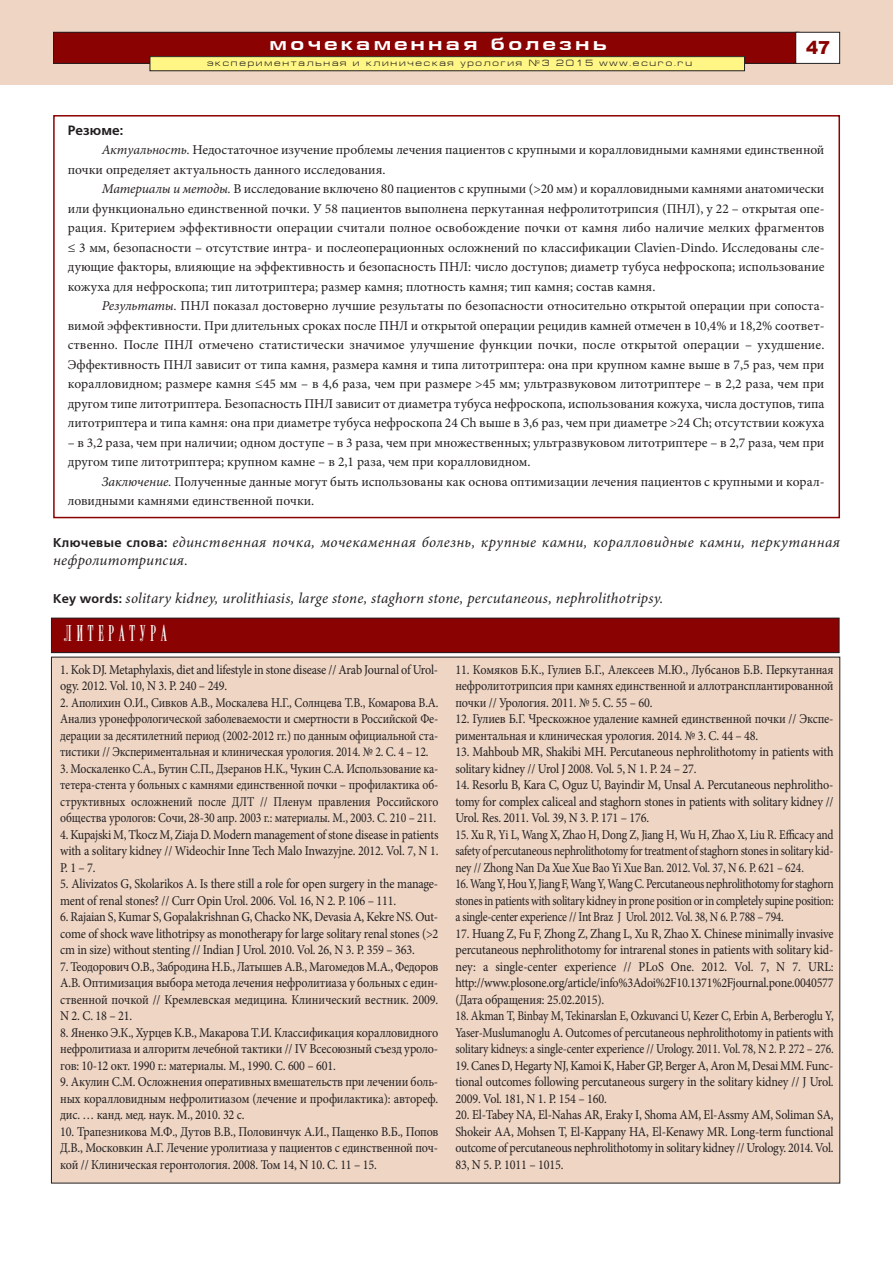
<style>
.page{position:relative;width:893px;height:1263px;background:#fff}
.page>*{position:absolute;margin:0;border:0;box-sizing:border-box;transform-origin:0 0}
.t1{font:22.5px "Radar";letter-spacing:.2em;color:#fff}
.t2{font:700 18px "Europe Ext";letter-spacing:.2em;color:#fff}
.t3{font:900 18px "Arial";color:#8b0202}
.t4{font:italic 15px/18px "Minion Pro";letter-spacing:.015em;color:#231f20}
.t5{font:13.5px/16.5px "Minion Pro";letter-spacing:-.015em;color:#231f20;text-align:justify;scale:.9 1}
.t6{font:13.5px/19.5px "Minion Pro";letter-spacing:-.015em;color:#231f20}
.t7{font:13.5px/16.5px "Minion Pro";letter-spacing:-.015em;color:#231f20;text-align:justify;scale:.85 1}
.t8{font:13.5px/16.5px "Minion Pro";letter-spacing:-.015em;color:#231f20;text-align:justify;scale:.87 1}
.t9{font:700 13.5px "Free Set C";color:#231f20}
.t10{font:9px "Europe Ext";letter-spacing:.2em;color:#231f20}
.s1{font-style:italic}
.s2{font-family:"Free Set C";font-weight:700;font-style:normal;font-size:12.75px}
</style>
<div class="page">
<div style="left:0;top:0;width:893px;height:85px;background:#eed5c4"></div>
<div style="left:54px;top:32px;width:745px;height:31px;background:#8b0202"></div>
<div style="left:53px;top:32px;width:746px;height:32px;border:1px solid #231f20"></div>
<div style="left:796px;top:32px;width:44px;height:31px;background:#fff"></div>
<div style="left:795px;top:32px;width:45px;height:32px;border:1px solid #231f20"></div>
<div style="left:150px;top:57px;width:594px;height:14px;background:#fff685"></div>
<div style="left:150px;top:56px;width:595px;height:15px;border:1px solid #231f20"></div>
<div style="left:51px;top:657px;width:789px;height:526px;background:#eed5c4"></div>
<div style="left:51px;top:618px;width:788px;height:35px;background:#8b0202"></div>
<div style="left:51px;top:618px;width:788px;height:35px;border:1px solid #231f20"></div>
<div style="left:53px;top:115px;width:787px;height:403px;border:2px solid #8b0202"></div>
<h2 class="t2" style="left:269px;top:37px;width:339px">мочекаменная болезнь</h2>
<p class="t10" style="left:207px;top:60px;width:486px">экспериментальная и клиническая урология №3 2015 www.ecuro.ru</p>
<h2 class="t3" style="left:806px;top:34px;width:26px">47</h2>
<p class="t9" style="left:68px;top:122px;width:57px">Резюме:</p>
<p class="t6" style="left:68px;top:141px;width:758px;text-indent:34px"><span class="s1">Актуальность.</span> Недостаточное изучение проблемы лечения пациентов с крупными и коралловидными камнями единственной почки определяет актуальность данного исследования.</p>
<p class="t6" style="left:68px;top:180px;width:758px;text-align:justify;text-indent:34px"><span class="s1">Материалы и методы.</span> В исследование включено 80 пациентов с крупными (&gt;20 мм) и коралловидными камнями анатомически или функционально единственной почки. У 58 пациентов выполнена перкутанная нефролитотрипсия (ПНЛ), у 22 – открытая опе&shy;рация. Критерием эффективности операции считали полное освобождение почки от камня либо наличие мелких фрагментов ≤ 3 мм, безопасности – отсутствие интра- и послеоперационных осложнений по классификации Clavien-Dindo. Исследованы сле&shy;дующие факторы, влияющие на эффективность и безопасность ПНЛ: число доступов; диаметр тубуса нефроскопа; использование кожуха для нефроскопа; тип литотриптера; размер камня; плотность камня; тип камня; состав камня.</p>
<p class="t6" style="left:68px;top:297px;width:758px;text-align:justify;text-indent:34px"><span class="s1">Результаты.</span> ПНЛ показал достоверно лучшие результаты по безопасности относительно открытой операции при сопоста&shy;вимой эффективности. При длительных сроках после ПНЛ и открытой операции рецидив камней отмечен в 10,4% и 18,2% соответ&shy;ственно. После ПНЛ отмечено статистически значимое улучшение функции почки, после открытой операции – ухудшение.<br>Эффективность ПНЛ зависит от типа камня, размера камня и типа литотриптера: она при крупном камне выше в 7,5 раз, чем при коралловидном; размере камня ≤45 мм – в 4,6 раза, чем при размере &gt;45 мм; ультразвуковом литотриптере – в 2,2 раза, чем при другом типе литотриптера. Безопасность ПНЛ зависит от диаметра тубуса нефроскопа, использования кожуха, числа доступов, типа литотриптера и типа камня: она при диаметре тубуса нефроскопа 24 Ch выше в 3,6 раз, чем при диаметре &gt;24 Ch; отсутствии кожуха</p>
<p class="t6" style="left:68px;top:434px;width:758px">– в 3,2 раза, чем при наличии; одном доступе – в 3 раза, чем при множественных; ультразвуковом литотриптере – в 2,7 раза, чем при другом типе литотриптера; крупном камне – в 2,1 раза, чем при коралловидном.</p>
<p class="t6" style="left:68px;top:473px;width:758px;text-indent:34px"><span class="s1">Заключение.</span> Полученные данные могут быть использованы как основа оптимизации лечения пациентов с крупными и корал&shy;ловидными камнями единственной почки.</p>
<p class="t4" style="left:53px;top:535px;width:788px"><span class="s2">Ключевые слова:</span> единственная почка, мочекаменная болезнь, крупные камни, коралловидные камни, перкутанная нефролитотрипсия.</p>
<p class="t4" style="left:53px;top:590px;width:611px"><span class="s2">Кey words:</span> solitary kidney, urolithiasis, large stone, staghorn stone, percutaneous, nephrolithotripsy.</p>
<h1 class="t1" style="left:64px;top:625px;width:104px">ЛИТЕРАТУРА</h1>
<p class="t5" style="left:60px;top:662px;width:421px">1. Kok DJ. Metaphylaxis, diet and lifestyle in stone disease // Arab Journal of Urol&shy;ogy. 2012. Vol. 10, N 3. P. 240 – 249.</p>
<p class="t8" style="left:60px;top:695px;width:436px">2. Аполихин О.И., Сивков А.В., Москалева Н.Г., Солнцева Т.В., Комарова В.А.<br>Анализ уронефрологической заболеваемости и смертности в Российской Фе&shy;дерации за десятилетний период (2002-2012 гг.) по данным официальной ста&shy;тистики // Экспериментальная и клиническая урология. 2014. № 2. С. 4 – 12.</p>
<p class="t8" style="left:60px;top:761px;width:436px">3. Москаленко С.А., Бутин С.П., Дзеранов Н.К., Чукин С.А. Использование ка&shy;тетера-стента у больных с камнями единственной почки – профилактика об&shy;структивных осложнений после ДЛТ // Пленум правления Российского общества урологов: Сочи, 28-30 апр. 2003 г.: материалы. М., 2003. С. 210 – 211.</p>
<p class="t5" style="left:60px;top:827px;width:422px">4. Kupajski M, Tkocz M, Ziaja D. Modern management of stone disease in patients with a solitary kidney // Wideochir Inne Tech Malo Inwazyjne. 2012. Vol. 7, N 1.<br>P.1–7.</p>
<p class="t5" style="left:60px;top:877px;width:422px">5. Alivizatos G, Skolarikos A. Is there still a role for open surgery in the manage&shy;ment of renal stones? // Curr Opin Urol. 2006. Vol. 16, N 2. P. 106 – 111.</p>
<p class="t5" style="left:60px;top:910px;width:422px">6. Rajaian S, Kumar S, Gopalakrishnan G, Chacko NK, Devasia A, Kekre NS. Out&shy;come of shock wave lithotripsy as monotherapy for large solitary renal stones (&gt;2 cm in size) without stenting // Indian J Urol. 2010. Vol. 26, N 3. P. 359 – 363.</p>
<p class="t5" style="left:60px;top:959px;width:422px">7. Теодорович О.В., Забродина Н.Б., Латышев А.В., Магомедов М.А., Федоров А.В. Оптимизация выбора метода лечения нефролитиаза у больных с един&shy;ственной почкой // Кремлевская медицина. Клинический вестник. 2009.<br>N2.С.18–21.</p>
<p class="t5" style="left:60px;top:1025px;width:422px">8. Яненко Э.К., Хурцев К.В., Макарова Т.И. Классификация коралловидного нефролитиаза и алгоритм лечебной тактики // IV Всесоюзный съезд уроло&shy;гов: 10-12 окт. 1990 г.: материалы. М., 1990. С. 600 – 601.</p>
<p class="t5" style="left:60px;top:1075px;width:422px">9. Акулин С.М. Осложнения оперативных вмешательств при лечении боль&shy;ных коралловидным нефролитиазом (лечение и профилактика): автореф. дис. … канд. мед. наук. М., 2010. 32 с.</p>
<p class="t5" style="left:60px;top:1124px;width:422px">10. Трапезникова М.Ф., Дутов В.В., Половинчук А.И., Пащенко В.Б., Попов Д.В., Московкин А.Г. Лечение уролитиаза у пациентов с единственной поч&shy;кой // Клиническая геронтология. 2008. Том 14, N 10. С. 11 – 15.</p>
<p class="t5" style="left:455px;top:662px;width:422px">11. Комяков Б.К., Гулиев Б.Г., Алексеев М.Ю., Лубсанов Б.В. Перкутанная нефролитотрипсия при камнях единственной и аллотрансплантированной почки // Урология. 2011. № 5. С. 55 – 60.</p>
<p class="t5" style="left:455px;top:712px;width:421px">12. Гулиев Б.Г. Чрескожное удаление камней единственной почки // Экспе&shy;риментальная и клиническая урология. 2014. № 3. С. 44 – 48.</p>
<p class="t5" style="left:455px;top:745px;width:422px">13. Mahboub MR, Shakibi MH. Percutaneous nephrolithotomy in patients with solitary kidney // Urol J 2008. Vol. 5, N 1. P. 24 – 27.</p>
<p class="t5" style="left:455px;top:778px;width:422px">14. Resorlu B, Kara C, Oguz U, Bayindir M, Unsal A. Percutaneous nephrolitho&shy;tomy for complex caliceal and staghorn stones in patients with solitary kidney // Urol. Res. 2011. Vol. 39, N 3. P. 171 – 176.</p>
<p class="t7" style="left:455px;top:827px;width:446px">15. Xu R, Yi L, Wang X, Zhao H, Dong Z, Jiang H, Wu H, Zhao X, Liu R. Efficacy and safety of percutaneous nephrolithotomy for treatment of staghorn stones in solitary kid&shy;ney // Zhong Nan Da Xue Xue Bao Yi Xue Ban. 2012. Vol. 37, N 6. P. 621 – 624.</p>
<p class="t7" style="left:455px;top:877px;width:446px">16. Wang Y, Hou Y, Jiang F, Wang Y, Wang C. Percutaneous nephrolithotomy for staghorn stones in patients with solitary kidney in prone position or in completely supine position: a single-center experience // Int Braz J Urol. 2012. Vol. 38, N 6. P. 788 – 794.</p>
<p class="t5" style="left:455px;top:926px;width:422px">17. Huang Z, Fu F, Zhong Z, Zhang L, Xu R, Zhao X. Chinese minimally invasive percutaneous nephrolithotomy for intrarenal stones in patients with solitary kid&shy;ney: a single-center experience // PLoS One. 2012. Vol. 7, N 7. URL: http://www.plosone.org/article/info%3Adoi%2F10.1371%2Fjournal.pone.0040577 (Дата обращения: 25.02.2015).</p>
<p class="t7" style="left:455px;top:1009px;width:446px">18. Akman T, Binbay M, Tekinarslan E, Ozkuvanci U, Kezer C, Erbin A, Berberoglu Y, Yaser-Muslumanoglu A. Outcomes of percutaneous nephrolithotomy in patients with solitary kidneys: a single-center experience // Urology. 2011. Vol. 78, N 2. P. 272 – 276.</p>
<p class="t5" style="left:455px;top:1058px;width:422px">19. Canes D, Hegarty NJ, Kamoi K, Haber GP, Berger A, Aron M, Desai MM. Func&shy;tional outcomes following percutaneous surgery in the solitary kidney // J Urol.<br>2009. Vol. 181, N 1. P. 154 – 160.</p>
<p class="t5" style="left:455px;top:1108px;width:422px">20. El-Tabey NA, El-Nahas AR, Eraky I, Shoma AM, El-Assmy AM, Soliman SA, Shokeir AA, Mohsen T, El-Kappany HA, El-Kenawy MR. Long-term functional outcome of percutaneous nephrolithotomy in solitary kidney // Urology. 2014. Vol.<br>83, N 5. P. 1011 – 1015.</p>
</div>
